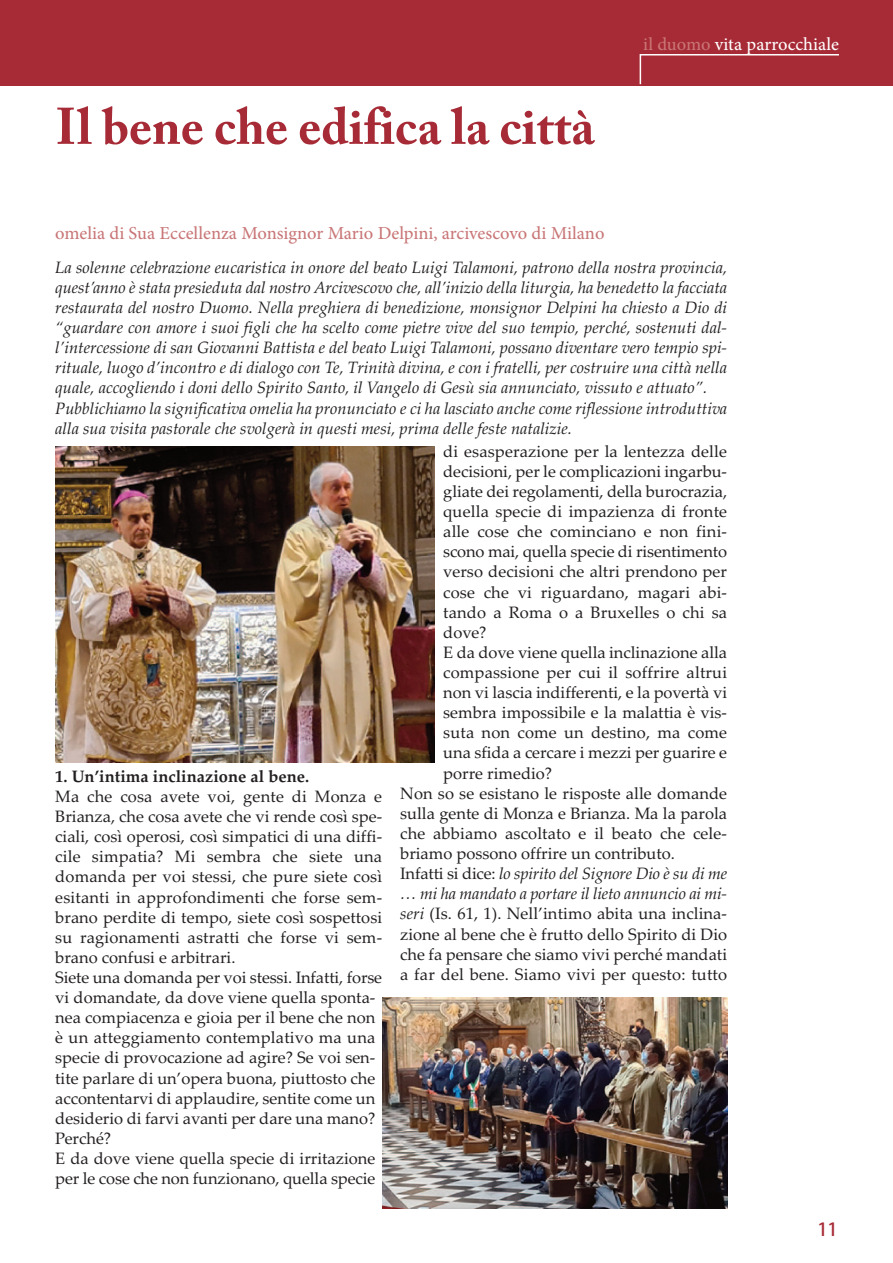
<style>
.page{position:relative;width:893px;height:1263px;background:#fff}
.page>*{position:absolute;margin:0;border:0;box-sizing:border-box;transform-origin:0 0}
.t1{font:700 51px "Adobe Caslon Pro";color:#a72b36}
.t2{font:18px "Adobe Hebrew";color:#c97677}
.t3{font:18px "Adobe Hebrew";color:#fff}
.t4{font:18px "Adobe Heiti Std";color:#a72b36}
.t5{font:16.5px/20.1px "Palatino Linotype";color:#231f20}
.t6{font:italic 16.5px/20.1px "Palatino Linotype";color:#231f20}
.t7{font:700 16.5px "Palatino Linotype";color:#231f20}
.s1{color:#c97677}
.s2{font-style:normal}
.s3{font-style:italic}
</style>
<div class="page">
<div style="left:0;top:0;width:893px;height:85px;background:#a72b36"></div>
<svg style="left:639px;top:54px;width:201px;height:32px"></svg>
<img style="left:383px;top:997px;width:344px;height:212px">
<img style="left:55px;top:447px;width:380px;height:315px">
<h1 class="t1" style="left:55px;top:106px;width:541px">Il bene che edifica la città</h1>
<p class="t3" style="left:643px;top:37px;width:197px"><span class="s1">il duomo</span> vita parrocchiale</p>
<p class="t2" style="left:55px;top:227px;width:551px">omelia di Sua Eccellenza Monsignor Mario Delpini, arcivescovo di Milano</p>
<p class="t6" style="left:55px;top:257px;width:673px">La solenne celebrazione eucaristica in onore del beato Luigi Talamoni, patrono della nostra provincia, quest’anno è stata presieduta dal nostro Arcivescovo che, all’inizio della liturgia, ha benedetto la facciata restaurata del nostro Duomo. Nella preghiera di benedizione, monsignor Delpini ha chiesto a Dio di “guardare con amore i suoi figli che ha scelto come pietre vive del suo tempio, perché, sostenuti dal&shy;l’intercessione di san Giovanni Battista e del beato Luigi Talamoni, possano diventare vero tempio spi&shy;rituale, luogo d’incontro e di dialogo con Te, Trinità divina, e con i fratelli, per costruire una città nella quale, accogliendo i doni dello Spirito Santo, il Vangelo di Gesù sia annunciato, vissuto e attuato”.<br>Pubblichiamo la significativa omelia ha pronunciato e ci ha lasciato anche come riflessione introduttiva alla sua visita pastorale che svolgerà in questi mesi, prima delle feste natalizie.</p>
<p class="t7" style="left:55px;top:766px;width:255px">1. Un’intima inclinazione al bene.</p>
<p class="t5" style="left:55px;top:786px;width:328px">Ma che cosa avete voi, gente di Monza e Brianza, che cosa avete che vi rende così spe&shy;ciali, così operosi, così simpatici di una diffi&shy;cile simpatia? Mi sembra che siete una domanda per voi stessi, che pure siete così esitanti in approfondimenti che forse sem&shy;brano perdite di tempo, siete così sospettosi su ragionamenti astratti che forse vi sem&shy;brano confusi e arbitrari.<br>Siete una domanda per voi stessi. Infatti, forse vi domandate, da dove viene quella sponta&shy;nea compiacenza e gioia per il bene che non è un atteggiamento contemplativo ma una specie di provocazione ad agire? Se voi sen&shy;tite parlare di un’opera buona, piuttosto che accontentarvi di applaudire, sentite come un desiderio di farvi avanti per dare una mano?<br>Perché?<br>E da dove viene quella specie di irritazione per le cose che non funzionano, quella specie</p>
<p class="t5" style="left:443px;top:441px;width:285px">di esasperazione per la lentezza delle</p>
<p class="t5" style="left:443px;top:461px;width:285px">decisioni, per le complicazioni ingarbu-</p>
<p class="t5" style="left:443px;top:481px;width:285px">gliate dei regolamenti, della burocrazia,</p>
<p class="t5" style="left:443px;top:501px;width:285px">quella specie di impazienza di fronte</p>
<p class="t5" style="left:443px;top:521px;width:285px">alle cose che cominciano e non fini-</p>
<p class="t5" style="left:443px;top:541px;width:285px">scono mai, quella specie di risentimento</p>
<p class="t5" style="left:443px;top:562px;width:285px">verso decisioni che altri prendono per</p>
<p class="t5" style="left:443px;top:582px;width:285px">cose che vi riguardano, magari abi-</p>
<p class="t5" style="left:443px;top:602px;width:285px">tando a Roma o a Bruxelles o chi sa</p>
<p class="t5" style="left:443px;top:622px;width:45px">dove?</p>
<p class="t5" style="left:443px;top:642px;width:285px">E da dove viene quella inclinazione alla</p>
<p class="t5" style="left:443px;top:662px;width:285px">compassione per cui il soffrire altrui</p>
<p class="t5" style="left:443px;top:682px;width:285px">non vi lascia indifferenti, e la povertà vi</p>
<p class="t5" style="left:443px;top:702px;width:285px">sembra impossibile e la malattia è vis-</p>
<p class="t5" style="left:443px;top:723px;width:285px">suta non come un destino, ma come</p>
<p class="t5" style="left:443px;top:743px;width:285px">una sfida a cercare i mezzi per guarire e</p>
<p class="t5" style="left:443px;top:763px;width:110px">porre rimedio?</p>
<p class="t5" style="left:400px;top:783px;width:328px">Non so se esistano le risposte alle domande</p>
<p class="t5" style="left:400px;top:803px;width:328px">sulla gente di Monza e Brianza. Ma la parola</p>
<p class="t5" style="left:400px;top:823px;width:328px">che abbiamo ascoltato e il beato che cele-</p>
<p class="t5" style="left:400px;top:843px;width:276px">briamo possono offrire un contributo.</p>
<p class="t6" style="left:400px;top:863px;width:328px"><span class="s2">Infatti si dice:</span> lo spirito del Signore Dio è su di me</p>
<p class="t6" style="left:400px;top:883px;width:328px">… mi ha mandato a portare il lieto annuncio ai mi-</p>
<p class="t5" style="left:400px;top:904px;width:328px"><span class="s3">seri</span> (Is. 61, 1). Nell’intimo abita una inclina-</p>
<p class="t5" style="left:400px;top:924px;width:328px">zione al bene che è frutto dello Spirito di Dio</p>
<p class="t5" style="left:400px;top:944px;width:328px">che fa pensare che siamo vivi perché mandati</p>
<p class="t5" style="left:400px;top:964px;width:328px">a far del bene. Siamo vivi per questo: tutto</p>
<p class="t4" style="left:817px;top:1219px;width:22px">11</p>
</div>
